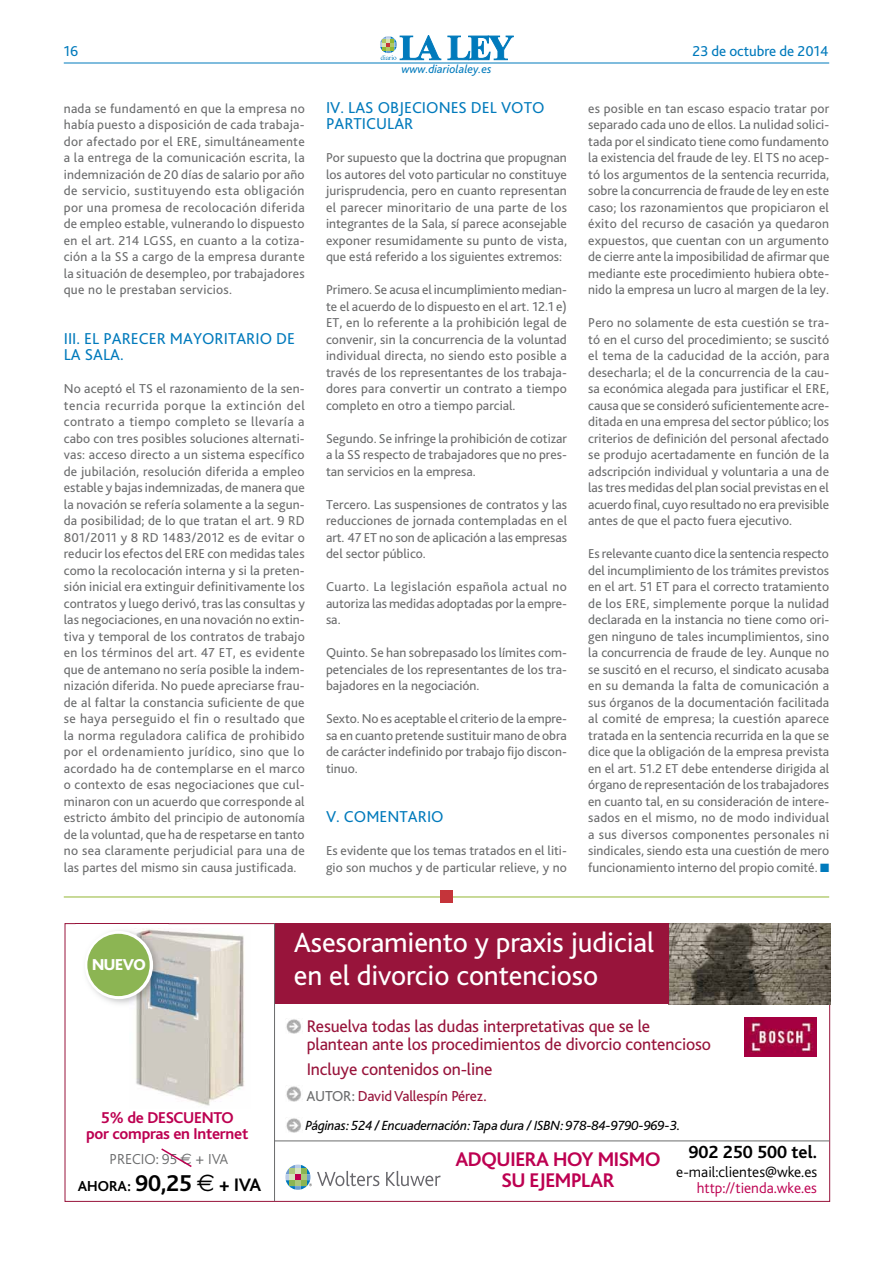
<style>
.page{position:relative;width:893px;height:1263px;background:#fff}
.page>*{position:absolute;margin:0;border:0;box-sizing:border-box;transform-origin:0 0}
.t1{font:28.95px/32.8px "Bliss";letter-spacing:-.005em;color:#fff}
.t2{font:700 20.7px/21px "Bliss";letter-spacing:-.015em;color:#bd0051;text-align:center}
.t3{font:700 18.45px "Bliss";color:#000}
.t4{font:17.7px/18.6px "Bliss";letter-spacing:-.01em;color:#98143b}
.t5{font:16.5px/16.5px "Bliss 2";color:#007abc}
.t6{font:800 16.5px "Bliss";letter-spacing:-.015em;color:#fff}
.t7{font:700 16.35px/16px "Bliss";letter-spacing:-.015em;color:#bd0051;text-align:center}
.t8{font:300 15.3px "Bliss";color:#000}
.t9{font:300 15.3px "Bliss";color:#bd0051}
.t10{font:15.15px "Bliss";letter-spacing:-.01em;color:#98143b}
.t11{font:700 15.15px "Bliss";color:#000}
.t12{font:300 15.15px "Bliss";color:#6b6c6d}
.t13{font:15px "Bliss 2";color:#007abc}
.t14{font:italic 13.95px "Bliss";letter-spacing:-.015em;color:#000}
.t15{font:13.5px/16.5px "Bliss 2";color:#6b6c6d;text-align:justify}
.t16{font:italic 12px "Bliss 2";color:#007abc}
.s1{color:#007abc}
.s2{font-family:"Euro Sans";font-weight:400}
.s3{font-size:24px}
.s4{font-family:"Euro Sans";font-weight:400;font-size:24px}
.s5{font-size:18.9px}
.s6{color:#6b6c6d}
</style>
<div class="page">
<hr style="left:64px;top:63px;width:765px;height:1px;background:#007abc">
<svg style="left:399px;top:35px;width:115px;height:26px"></svg>
<svg style="left:448px;top:36px;width:65px;height:24px"></svg>
<svg style="left:380px;top:35px;width:61px;height:25px"></svg>
<img style="left:669px;top:923px;width:161px;height:81px">
<div style="left:275px;top:923px;width:394px;height:81px;background:#98143b"></div>
<svg style="left:386px;top:1171px;width:55px;height:15px"></svg>
<svg style="left:285px;top:1164px;width:94px;height:26px"></svg>
<img style="left:136px;top:931px;width:108px;height:175px">
<hr style="left:274px;top:923px;width:1px;height:278px;background:#6b6c6d">
<hr style="left:275px;top:1140px;width:554px;height:1px;background:#6b6c6d">
<img style="left:286px;top:1019px;width:15px;height:14px">
<img style="left:286px;top:1118px;width:15px;height:15px">
<svg style="left:161px;top:1148px;width:31px;height:19px"></svg>
<img style="left:75px;top:924px;width:72px;height:80px">
<img style="left:75px;top:923px;width:93px;height:1px">
<img style="left:130px;top:929px;width:39px;height:85px">
<svg style="left:85px;top:931px;width:68px;height:68px"></svg>
<div style="left:87px;top:934px;width:63px;height:62px;background:#8cb553;border-radius:50%"></div>
<img style="left:286px;top:1086px;width:15px;height:15px">
<img style="left:744px;top:1018px;width:73px;height:38px">
<hr style="left:64px;top:896px;width:765px;height:1px;background:#93b633">
<div style="left:440px;top:890px;width:13px;height:13px;background:#c5343a"></div>
<p class="t13" style="left:64px;top:42px;width:16px">16</p>
<p class="t13" style="left:693px;top:42px;width:137px">23 de octubre de 2014</p>
<p class="t15" style="left:64px;top:100px;width:242px">nada se fundamentó en que la empresa no había puesto a disposición de cada trabaja&shy;dor afectado por el ERE, simultáneamente a la entrega de la comunicación escrita, la indemnización de 20 días de salario por año de servicio, sustituyendo esta obligación por una promesa de recolocación diferida de empleo estable, vulnerando lo dispuesto en el art. 214 LGSS, en cuanto a la cotiza&shy;ción a la SS a cargo de la empresa durante la situación de desempleo, por trabajadores que no le prestaban servicios.</p>
<p class="t5" style="left:64px;top:330px;width:230px">III. EL PARECER MAYORITARIO DE<br>LA SALA.</p>
<p class="t15" style="left:64px;top:380px;width:243px">No aceptó el TS el razonamiento de la sen&shy;tencia recurrida porque la extinción del contrato a tiempo completo se llevaría a cabo con tres posibles soluciones alternati&shy;vas: acceso directo a un sistema específico de jubilación, resolución diferida a empleo estable y bajas indemnizadas, de manera que la novación se refería solamente a la segun&shy;da posibilidad; de lo que tratan el art. 9 RD 801/2011 y 8 RD 1483/2012 es de evitar o reducir los efectos del ERE con medidas tales como la recolocación interna y si la preten&shy;sión inicial era extinguir definitivamente los contratos y luego derivó, tras las consultas y las negociaciones, en una novación no extin&shy;tiva y temporal de los contratos de trabajo en los términos del art. 47 ET, es evidente que de antemano no sería posible la indem&shy;nización diferida. No puede apreciarse frau&shy;de al faltar la constancia suficiente de que se haya perseguido el fin o resultado que la norma reguladora califica de prohibido por el ordenamiento jurídico, sino que lo acordado ha de contemplarse en el marco o contexto de esas negociaciones que cul&shy;minaron con un acuerdo que corresponde al estricto ámbito del principio de autonomía de la voluntad, que ha de respetarse en tanto no sea claramente perjudicial para una de las partes del mismo sin causa justificada.</p>
<p class="t16" style="left:401px;top:62px;width:91px">www.diariolaley.es</p>
<p class="t5" style="left:326px;top:99px;width:123px">IV. LAS OBJECIONES</p>
<p class="t5" style="left:471px;top:99px;width:75px">DEL VOTO</p>
<p class="t5" style="left:326px;top:115px;width:87px">PARTICU LAR</p>
<p class="t15" style="left:326px;top:149px;width:242px">Por supuesto que la doctrina que propugnan los autores del voto particular no constituye jurisprudencia, pero en cuanto representan el parecer minoritario de una parte de los integrantes de la Sala, sí parece aconsejable exponer resumidamente su punto de vista, que está referido a los siguientes extremos:</p>
<p class="t15" style="left:326px;top:281px;width:242px">Primero. Se acusa el incumplimiento median&shy;te el acuerdo de lo dispuesto en el art. 12.1 e)<br>ET, en lo referente a la prohibición legal de convenir, sin la concurrencia de la voluntad individual directa, no siendo esto posible a través de los representantes de los trabaja&shy;dores para convertir un contrato a tiempo completo en otro a tiempo parcial.</p>
<p class="t15" style="left:326px;top:430px;width:243px">Segundo. Se infringe la prohibición de cotizar a la SS respecto de trabajadores que no pres&shy;tan servicios en la empresa.</p>
<p class="t15" style="left:326px;top:496px;width:243px">Tercero. Las suspensiones de contratos y las reducciones de jornada contempladas en el art. 47 ET no son de aplicación a las empresas del sector público.</p>
<p class="t15" style="left:326px;top:578px;width:242px">Cuarto. La legislación española actual no autoriza las medidas adoptadas por la empre&shy;sa.</p>
<p class="t15" style="left:326px;top:644px;width:242px">Quinto. Se han sobrepasado los límites com&shy;petenciales de los representantes de los tra&shy;bajadores en la negociación.</p>
<p class="t15" style="left:326px;top:710px;width:242px">Sexto. N o es aceptable el criterio de la empre&shy;sa en cuanto pretende sustituir mano de obra de carácter indefinido por trabajo fijo discon&shy;tinuo.</p>
<p class="t5" style="left:326px;top:808px;width:119px">V. COMENTARIO</p>
<p class="t15" style="left:326px;top:842px;width:242px">Es evidente que los temas tratados en el liti&shy;gio son muchos y de particular relieve, y no</p>
<p class="t15" style="left:588px;top:100px;width:243px">es posible en tan escaso espacio tratar por separado cada uno de ellos. La nulidad solici&shy;tada por el sindicato tiene como fundamento la existencia del fraude de ley. El TS no acep&shy;tó los argumentos de la sentencia recurrida, sobre la concurrencia de fraude de ley en este caso; los razonamientos que propiciaron el éxito del recurso de casación ya quedaron expuestos, que cuentan con un argumento de cierre ante la imposibilidad de afirmar que mediante este procedimiento hubiera obte&shy;nido la empresa un lucro al margen de la ley.</p>
<p class="t15" style="left:588px;top:314px;width:243px">Pero no solamente de esta cuestión se tra&shy;tó en el curso del procedimiento; se suscitó el tema de la caducidad de la acción, para desecharla; el de la concurrencia de la cau&shy;sa económica alegada para justificar el ERE, causa que se consideró suficientemente acre&shy;ditada en una empresa del sector público; los criterios de definición del personal afectado se produjo acertadamente en función de la adscripción individual y voluntaria a una de las tres medidas del plan social previstas en el acuerdo final, cuyo resultado no era previsible antes de que el pacto fuera ejecutivo.</p>
<p class="t15" style="left:588px;top:545px;width:243px">Es relevante cuanto dice la sentencia respecto del incumplimiento de los trámites previstos en el art. 51 ET para el correcto tratamiento de los ERE, simplemente porque la nulidad declarada en la instancia no tiene como ori&shy;gen ninguno de tales incumplimientos, sino la concurrencia de fraude de ley. Aunque no se suscitó en el recurso, el sindicato acusaba en su demanda la falta de comunicación a sus órganos de la documentación facilitada al comité de empresa; la cuestión aparece tratada en la sentencia recurrida en la que se dice que la obligación de la empresa prevista en el art. 51.2 ET debe entenderse dirigida al órgano de representación de los trabajadores en cuanto tal, en su consideración de intere&shy;sados en el mismo, no de modo individual a sus diversos componentes personales ni sindicales, siendo esta una cuestión de mero funcionamiento interno del propio comité. <span class="s1">■</span></p>
<p class="t6" style="left:92px;top:956px;width:55px">NUEVO</p>
<p class="t7" style="left:86px;top:1110px;width:164px">5% de DESCUENTO<br>por compras en Internet</p>
<p class="t12" style="left:110px;top:1151px;width:120px">PRECIO: 95 <span class="s2">€</span> + IVA</p>
<p class="t11" style="left:78px;top:1178px;width:185px">AHORA: <span class="s3">90,25</span> <span class="s4">€</span> <span class="s5">+ IVA</span></p>
<h1 class="t1" style="left:294px;top:927px;width:362px">Asesoramiento y praxis judicial en el divorcio contencioso</h1>
<h3 class="t4" style="left:307px;top:1017px;width:406px">Resuelva todas las dudas interpretativas que se le plantean ante los procedimientos de divorcio contencioso</h3>
<h3 class="t4" style="left:307px;top:1061px;width:187px">Incluye contenidos on-line</h3>
<p class="t10" style="left:307px;top:1087px;width:182px"><span class="s6">AUTOR:</span> David Vallespín Pérez.</p>
<p class="t14" style="left:306px;top:1119px;width:376px">Páginas: 524 / Encuadernación: Tapa dura / ISBN: 978-84-9790-969-3.</p>
<h2 class="t2" style="left:455px;top:1149px;width:207px">ADQUIERA HOY MISMO<br>SU EJEMPLAR</h2>
<h3 class="t3" style="left:688px;top:1142px;width:130px">902 250 500 tel.</h3>
<p class="t8" style="left:676px;top:1163px;width:143px">e-mail:clientes@wke.es</p>
<p class="t9" style="left:697px;top:1180px;width:122px">http://tienda.wke.es</p>
</div>
